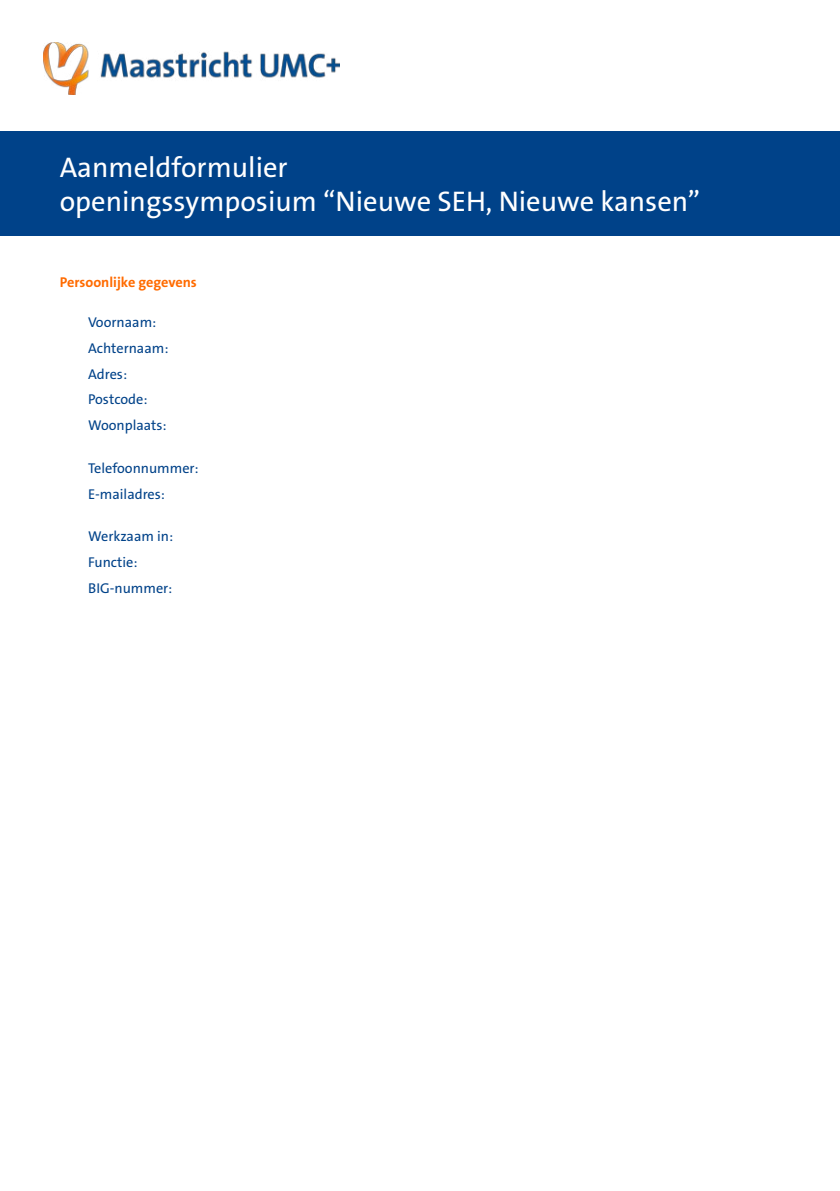
<style>
.page{position:relative;width:840px;height:1191px;background:#fff}
.page>*{position:absolute;margin:0;border:0;box-sizing:border-box;transform-origin:0 0}
.t1{font:28.6px/34.2px "The Sans LP5 Plain";color:#fff}
.t2{font:14.2px/25.6px "The Sans LP5 Plain";color:#004289}
.t3{font:14.2px "The Sans LP7 Bld";color:#ff6b00}
</style>
<div class="page">
<img style="left:43px;top:43px;width:296px;height:51px">
<div style="left:0;top:131px;width:839px;height:105px;background:#004289"></div>
<h1 class="t1" style="left:60px;top:150px;width:641px">Aanmeldformulier<br>openingssymposium “Nieuwe SEH, Nieuwe kansen”</h1>
<p class="t3" style="left:60px;top:273px;width:138px">Persoonlijke gegevens</p>
<p class="t2" style="left:88px;top:310px;width:82px">Voornaam:<br>Achternaam:<br>Adres:<br>Postcode:<br>Woonplaats:</p>
<p class="t2" style="left:88px;top:455px;width:112px">Telefoonnummer:<br>E-mailadres:</p>
<p class="t2" style="left:88px;top:524px;width:86px">Werkzaam in:<br>Functie:<br>BIG-nummer:</p>
</div>
